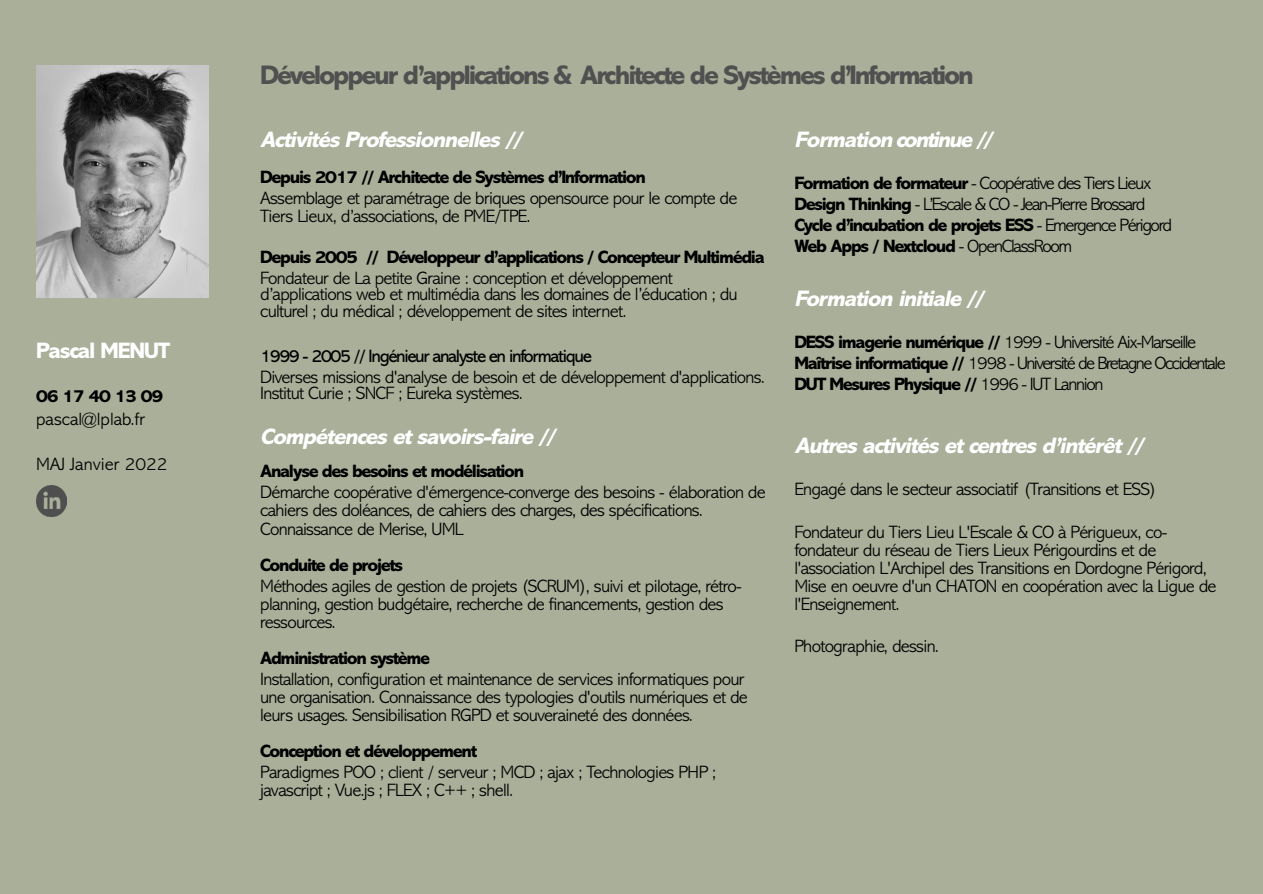
<style>
.page{position:relative;width:1263px;height:894px;background:#fff}
.page>*{position:absolute;margin:0;border:0;box-sizing:border-box;transform-origin:0 0}
.t1{font:800 27px "Abadi MT Std";letter-spacing:-.08em;color:#505050}
.t2{font:italic 800 22.5px "Abadi MT Std";letter-spacing:-.05em;color:#fff}
.t3{font:800 22.5px "Abadi MT Std";letter-spacing:-.05em;color:#fff}
.t4{font:300 18px/18px "Abadi MT Std";letter-spacing:-.04em;color:#000}
.t5{font:800 18px "Abadi MT Std";letter-spacing:-.07em;color:#000}
.t6{font:300 18px/21px "Abadi MT Std";letter-spacing:-.075em;color:#000}
.t7{font:300 18px/21px "Abadi MT Std";letter-spacing:-.085em;color:#000}
.t8{font:18px "Abadi MT Std";letter-spacing:-.07em;color:#000}
.t9{font:300 18px "Abadi MT Std";color:#000}
.s1{font-weight:800}
</style>
<div class="page">
<div style="left:0;top:0;width:1263px;height:893px;background:#a9af99"></div>
<img style="left:36px;top:485px;width:31px;height:31px">
<img style="left:36px;top:66px;width:173px;height:231px">
<p class="t3" style="left:36px;top:342px;width:136px">Pascal MENUT</p>
<p class="t5" style="left:36px;top:389px;width:129px">06 17 40 13 09</p>
<p class="t9" style="left:36px;top:412px;width:111px">pascal@lplab.fr</p>
<p class="t9" style="left:36px;top:454px;width:133px">MAJ Janvier 2022</p>
<h1 class="t1" style="left:260px;top:66px;width:715px">Développeur d’applications &amp; Architecte de Systèmes d’Information</h1>
<p class="t2" style="left:260px;top:132px;width:267px">Activités Professionnelles //</p>
<p class="t5" style="left:260px;top:171px;width:387px">Depuis 2017 // Architecte de Systèmes d’Information</p>
<p class="t4" style="left:260px;top:191px;width:479px">Assemblage et paramétrage de briques opensource pour le compte de<br>Tiers Lieux, d’associations, de PME/TPE.</p>
<p class="t5" style="left:260px;top:250px;width:506px">Depuis 2005 // Développeur d’applications / Concepteur Multimédia</p>
<p class="t4" style="left:260px;top:271px;width:479px;line-height:16.5px">Fondateur de La petite Graine : conception et développement d’applications web et multimédia dans les domaines de l’éducation ; du culturel ; du médical ; développement de sites internet.</p>
<p class="t8" style="left:260px;top:349px;width:333px">1999 - 2005 // Ingénieur analyste en informatique</p>
<p class="t4" style="left:260px;top:370px;width:506px;line-height:16.5px">Diverses missions d'analyse de besoin et de développement d'applications.<br>Institut Curie ; SNCF ; Eureka systèmes.</p>
<p class="t2" style="left:260px;top:429px;width:300px">Compétences et savoirs-faire //</p>
<p class="t5" style="left:260px;top:465px;width:266px">Analyse des besoins et modélisation</p>
<p class="t4" style="left:260px;top:485px;width:507px">Démarche coopérative d'émergence-converge des besoins - élaboration de cahiers des doléances, de cahiers des charges, des spécifications.<br>Connaissance de Merise, UML</p>
<p class="t5" style="left:260px;top:558px;width:144px">Conduite de projets</p>
<p class="t4" style="left:260px;top:578px;width:483px">Méthodes agiles de gestion de projets (SCRUM), suivi et pilotage, rétro&shy;planning, gestion budgétaire, recherche de financements, gestion des ressources.</p>
<p class="t5" style="left:260px;top:651px;width:172px">Administration système</p>
<p class="t4" style="left:260px;top:671px;width:489px">Installation, configuration et maintenance de services informatiques pour une organisation. Connaissance des typologies d'outils numériques et de leurs usages. Sensibilisation RGPD et souveraineté des données.</p>
<p class="t5" style="left:260px;top:744px;width:218px">Conception et développement</p>
<p class="t4" style="left:260px;top:764px;width:458px">Paradigmes POO ; client / serveur ; MCD ; ajax ; Technologies PHP ; javascript ; Vue.js ; FLEX ; C++ ; shell.</p>
<p class="t2" style="left:794px;top:132px;width:203px">Formation continue //</p>
<p class="t6" style="left:794px;top:174px;width:379px"><span class="s1">Formation de formateur</span> - Coopérative des Tiers Lieux <span class="s1">Design Thinking</span> - L’Escale &amp; CO - Jean-Pierre Brossard <span class="s1">Cycle d’incubation de projets ESS</span> - Emergence Périgord <span class="s1">Web Apps / Nextcloud</span> - OpenClassRoom</p>
<p class="t2" style="left:794px;top:291px;width:194px">Formation initiale //</p>
<p class="t7" style="left:794px;top:333px;width:433px"><span class="s1">DESS imagerie numérique //</span> 1999 - Université Aix-Marseille<br><span class="s1">Maîtrise informatique //</span> 1998 - Université de Bretagne Occidentale<br><span class="s1">DUT Mesures Physique //</span> 1996 - IUT Lannion</p>
<p class="t2" style="left:794px;top:438px;width:354px">Autres activités et centres d’intérêt //</p>
<p class="t4" style="left:794px;top:482px;width:364px">Engagé dans le secteur associatif (Transitions et ESS)</p>
<p class="t4" style="left:794px;top:524px;width:424px">Fondateur du Tiers Lieu L'Escale &amp; CO à Périgueux, co&shy;fondateur du réseau de Tiers Lieux Périgourdins et de l'association L'Archipel des Transitions en Dordogne Périgord, Mise en oeuvre d'un CHATON en coopération avec la Ligue de l'Enseignement.</p>
<p class="t4" style="left:794px;top:638px;width:146px">Photographie, dessin.</p>
</div>
